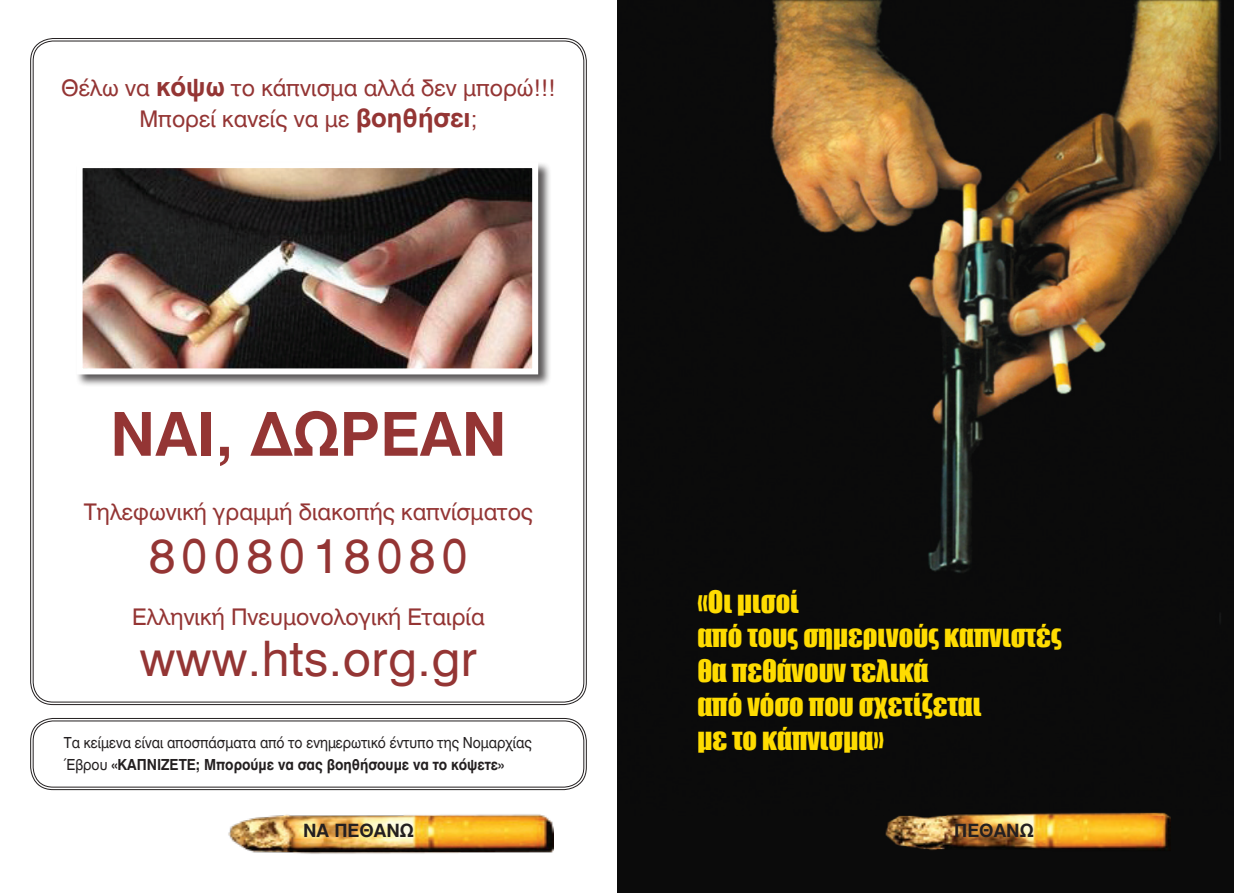
<style>
.page{position:relative;width:1234px;height:893px;background:#fff}
.page>*{position:absolute;margin:0;border:0;box-sizing:border-box;transform-origin:0 0}
.t1{font:60px "UB Helvetica Bold";color:#943534}
.t2{font:48px "UB Helvetica";letter-spacing:.01em;color:#943534}
.t3{font:48px "UB Helvetica";letter-spacing:.12em;color:#943534}
.t4{font:28.5px/34.2px "Impact";color:#ffdc01}
.t5{font:22.5px/30.6px "UB Helvetica";color:#943534;text-align:center}
.t6{font:18px "UB Helvetica Bold";color:#231f20}
.t7{font:15px "UB Helvetica";color:#231f20;scale:.91 1}
.t8{font:15px "UB Helvetica Bold";color:#231f20;scale:.91 1}
.s1{font-family:"UB Helvetica Bold";font-size:25.5px}
.s2{font-family:"UB Helvetica"}
</style>
<div class="page">
<img style="left:228px;top:814px;width:325px;height:40px">
<div style="left:75px;top:161px;width:482px;height:232px;background:#231f20;opacity:.75"></div>
<img style="left:84px;top:169px;width:447px;height:198px">
<div style="left:77px;top:162px;width:461px;height:212px;border:6px solid #fff"></div>
<div style="left:30px;top:718px;width:556px;height:72px;border:1px solid #231f20;border-radius:23px"></div>
<div style="left:33px;top:721px;width:551px;height:66px;border:1px solid #231f20;border-radius:20px"></div>
<div style="left:617px;top:0;width:616px;height:893px;background:#0b0b0b"></div>
<img style="left:770px;top:0;width:451px;height:621px">
<img style="left:885px;top:812px;width:284px;height:38px">
<p class="t5" style="left:61px;top:73px;width:496px">Θέλω να <span class="s1">κόψω</span> το κάπνισµα αλλά δεν µπορώ!!!<br>Μπορεί κανείς να µε <span class="s1">βοηθήσει</span>;</p>
<h1 class="t1" style="left:110px;top:397px;width:398px">ΝΑΙ, ΔΩΡΕΑΝ</h1>
<p class="t5" style="left:84px;top:497px;width:450px">Τηλεφωνική γραµµή διακοπής καπνίσµατος</p>
<h2 class="t3" style="left:149px;top:526px;width:321px">8008018080</h2>
<p class="t5" style="left:132px;top:602px;width:354px">Ελληνική Πνευµονολογική Εταιρία</p>
<h2 class="t2" style="left:140px;top:630px;width:339px">www.hts.org.gr</h2>
<p class="t7" style="left:64px;top:733px;width:516px">Τα κείµενα είναι αποσπάσµατα από το ενηµερωτικό έντυπο της Νοµαρχίας</p>
<p class="t8" style="left:64px;top:755px;width:485px"><span class="s2">Έβρου</span> «ΚΑΠΝΙΖΕΤΕ; Μπορούµε να σας βοηθήσουµε να το κόψετε»</p>
<p class="t6" style="left:303px;top:820px;width:112px">ΝΑ ΠΕΘΑΝΩ</p>
<p class="t4" style="left:697px;top:584px;width:366px">«Οι μισοί<br>από τους σημερινούς καπνιστές θα πεθάνουν τελικά<br>από νόσο που σχετίζεται<br>με το κάπνισμα»</p>
<p class="t6" style="left:953px;top:820px;width:81px">ΠΕΘΑΝΩ</p>
</div>
